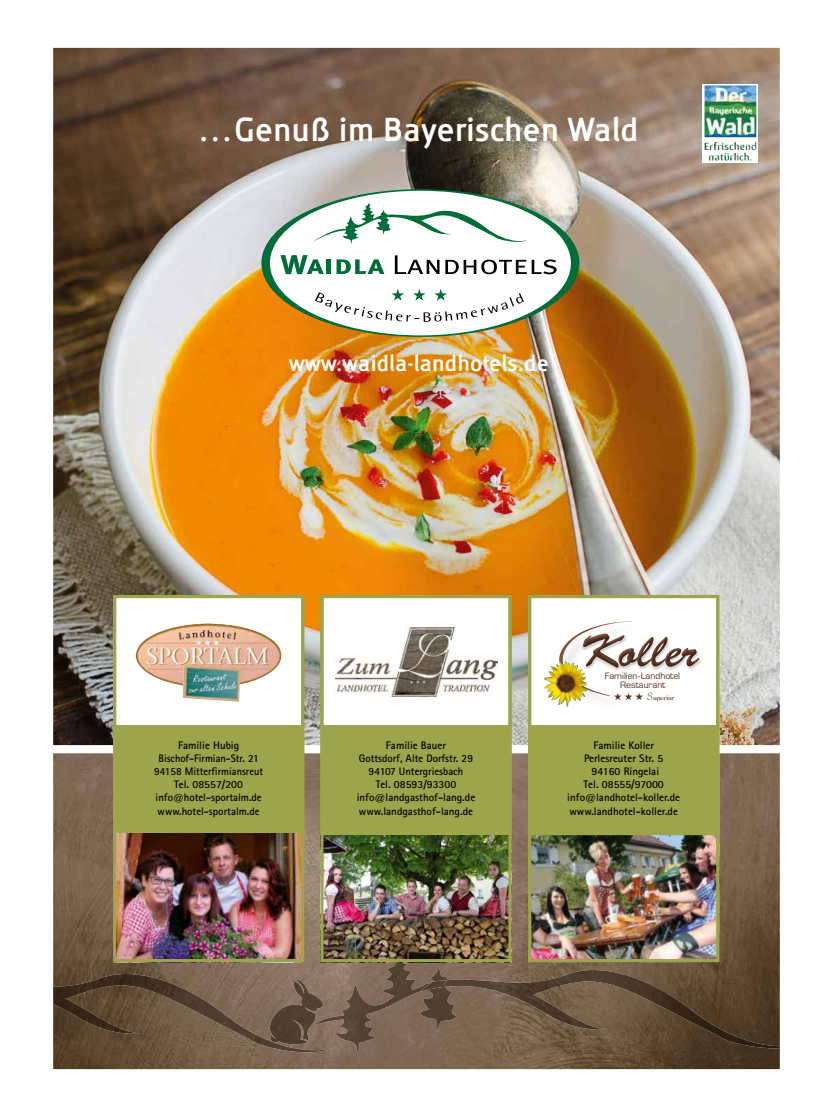
<style>
.page{position:relative;width:833px;height:1117px;background:#fff}
.page>*{position:absolute;margin:0;border:0;box-sizing:border-box;transform-origin:0 0}
.t1{font:700 34.75px "Globale";color:#fff}
.t2{font:700 23.75px "Globale";color:#fff}
.t3{font:700 11px/13.1px "Rotis Sans Serif";color:#000;text-align:center}
.t4{font:8.62px/9.8px "Eurostile";color:#553123;text-align:center}
.t5{font:6.12px "Caslon Three";color:#553123}
.s1{font-family:"Caslon Openface BT";font-size:10.12px}
</style>
<div class="page">
<img style="left:53px;top:48px;width:727px;height:697px">
<img style="left:53px;top:753px;width:727px;height:315px">
<img style="left:269px;top:979px;width:45px;height:53px">
<img style="left:53px;top:973px;width:200px;height:68px">
<img style="left:253px;top:1032px;width:61px;height:19px">
<img style="left:314px;top:951px;width:142px;height:101px">
<img style="left:431px;top:969px;width:259px;height:40px">
<img style="left:538px;top:1008px;width:242px;height:39px">
<img style="left:419px;top:979px;width:28px;height:12px">
<svg style="left:261px;top:189px;width:318px;height:148px;background:#197645"></svg>
<div style="left:270px;top:191px;width:301px;height:144px;background:#fff;border-radius:50%"></div>
<svg style="left:280px;top:255px;width:44px;height:19px"></svg>
<div style="left:326px;top:259px;width:5px;height:15px;background:#006c37"></div>
<svg style="left:336px;top:259px;width:48px;height:15px"></svg>
<svg style="left:395px;top:255px;width:44px;height:19px"></svg>
<svg style="left:445px;top:259px;width:111px;height:15px"></svg>
<svg style="left:313px;top:203px;width:214px;height:41px"></svg>
<svg style="left:315px;top:289px;width:209px;height:33px"></svg>
<svg style="left:702px;top:84px;width:55px;height:79px"></svg>
<img style="left:704px;top:85px;width:52px;height:65px">
<div style="left:115px;top:596px;width:188px;height:258px;background:#fff"></div>
<div style="left:115px;top:725px;width:188px;height:129px;background:#9ca54b"></div>
<img style="left:136px;top:623px;width:145px;height:78px">
<div style="left:322px;top:596px;width:188px;height:258px;background:#fff"></div>
<div style="left:322px;top:725px;width:188px;height:129px;background:#9ca54b"></div>
<img style="left:335px;top:627px;width:163px;height:69px">
<svg style="left:532px;top:599px;width:183px;height:126px"></svg>
<div style="left:529px;top:725px;width:188px;height:129px;background:#9ca54b"></div>
<img style="left:633px;top:621px;width:11px;height:64px">
<img style="left:544px;top:661px;width:15px;height:29px">
<img style="left:633px;top:630px;width:69px;height:41px">
<img style="left:633px;top:633px;width:69px;height:35px">
<svg style="left:559px;top:620px;width:74px;height:75px"></svg>
<img style="left:644px;top:633px;width:55px;height:34px">
<img style="left:583px;top:633px;width:61px;height:34px">
<img style="left:324px;top:835px;width:183px;height:122px">
<img style="left:532px;top:835px;width:183px;height:122px">
<img style="left:117px;top:833px;width:183px;height:124px">
<div style="left:113px;top:595px;width:191px;height:366px;border:3px solid #9ca54b"></div>
<div style="left:320px;top:595px;width:191px;height:366px;border:3px solid #9ca54b"></div>
<div style="left:528px;top:595px;width:191px;height:366px;border:3px solid #9ca54b"></div>
<h1 class="t1" style="left:199px;top:109px;width:441px">...Genuß im Bayerischen Wald</h1>
<h2 class="t2" style="left:289px;top:349px;width:261px">www.waidla-landhotels.de</h2>
<p class="t4" style="left:604px;top:670px;width:77px">Familien-Landhotel<br>Restaurant</p>
<p class="t5" style="left:614px;top:693px;width:62px">★ ★ ★ <span class="s1">S</span>uperior</p>
<p class="t3" style="left:154px;top:738px;width:110px">Familie Hubig<br>Bischof-Firmian-Str. 21<br>94158 Mitterfirmiansreut<br>Tel. 08557/200 info@hotel-sportalm.de www.hotel-sportalm.de</p>
<p class="t3" style="left:357px;top:738px;width:120px">Familie Bauer<br>Gottsdorf, Alte Dorfstr. 29<br>94107 Untergriesbach<br>Tel. 08593/93300 info@landgasthof-lang.de www.landgasthof-lang.de</p>
<p class="t3" style="left:567px;top:738px;width:114px">Familie Koller<br>Perlesreuter Str. 5<br>94160 Ringelai<br>Tel. 08555/97000 info@landhotel-koller.de www.landhotel-koller.de</p>
</div>
